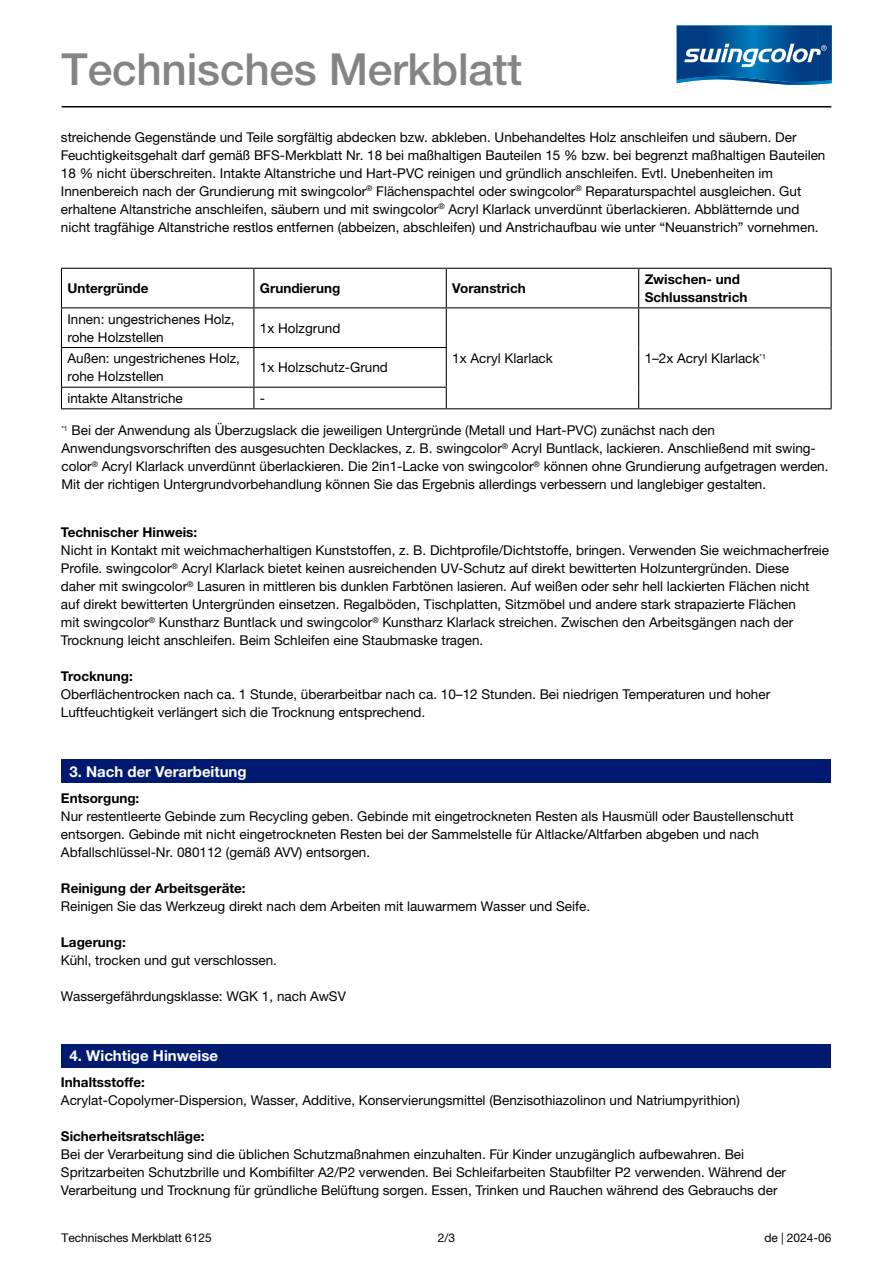
<style>
.page{position:relative;width:893px;height:1263px;background:#fff}
.page>*{position:absolute;margin:0;border:0;box-sizing:border-box;transform-origin:0 0}
.t1{font:500 44.25px "Helvetica Neue LTW1 G";letter-spacing:-.005em;color:#828485}
.rubric_headline{font:700 15px "Helvetica Neue LTW1 G";color:#fff}
.copy_text{font:13.5px/18px "Helvetica Neue LTW1 G";color:#000}
.TF{font:13.5px/18px "Helvetica Neue LTW1 G";color:#000}
.TB{font:13.5px/18px "Helvetica Neue LTW1 G";color:#000}
.copy_text_prefix{font:700 13.5px "Helvetica Neue LTW1 G";color:#000}
.TH{font:700 13.5px/18px "Helvetica Neue LTW1 G";color:#000}
.footer_text{font:12px "Helvetica Neue LTW1 G";letter-spacing:-.005em;color:#000}
.footer_edition{font:12px "Helvetica Neue LTW1 G";letter-spacing:-.005em;color:#000}
.footer_page{font:12px "Helvetica Neue LTW1 G";color:#000}
.TB-2{font:7.05px "Helvetica Neue LTW1 G";color:#000}
</style>
<div class="page">
<hr style="left:62px;top:106px;width:769px;height:1px;background:#000">
<svg style="left:677px;top:26px;width:155px;height:59px;background:#2a6da6"></svg>
<hr style="left:61px;top:308px;width:1px;height:39px;background:#000">
<hr style="left:253px;top:308px;width:1px;height:39px;background:#000">
<hr style="left:446px;top:308px;width:1px;height:39px;background:#000">
<hr style="left:638px;top:308px;width:1px;height:39px;background:#000">
<hr style="left:831px;top:308px;width:1px;height:39px;background:#000">
<hr style="left:61px;top:347px;width:193px;height:1px;background:#000">
<hr style="left:61px;top:348px;width:1px;height:39px;background:#000">
<hr style="left:254px;top:347px;width:193px;height:1px;background:#000">
<hr style="left:253px;top:348px;width:1px;height:39px;background:#000">
<hr style="left:446px;top:348px;width:1px;height:39px;background:#000">
<hr style="left:638px;top:347px;width:1px;height:40px;background:#000">
<hr style="left:831px;top:347px;width:1px;height:40px;background:#000">
<hr style="left:61px;top:387px;width:193px;height:1px;background:#000">
<svg style="left:61px;top:388px;width:1px;height:20px"></svg>
<hr style="left:254px;top:387px;width:193px;height:1px;background:#000">
<svg style="left:253px;top:388px;width:1px;height:20px"></svg>
<svg style="left:446px;top:388px;width:1px;height:20px"></svg>
<svg style="left:638px;top:387px;width:1px;height:21px"></svg>
<svg style="left:831px;top:387px;width:1px;height:21px"></svg>
<hr style="left:61px;top:408px;width:193px;height:1px;background:#000">
<hr style="left:254px;top:408px;width:192px;height:1px;background:#000">
<hr style="left:446px;top:408px;width:193px;height:1px;background:#000">
<hr style="left:639px;top:408px;width:193px;height:1px;background:#000">
<hr style="left:61px;top:268px;width:193px;height:1px;background:#000">
<hr style="left:61px;top:269px;width:1px;height:38px;background:#000">
<hr style="left:61px;top:307px;width:193px;height:1px;background:#000">
<hr style="left:254px;top:268px;width:192px;height:1px;background:#000">
<hr style="left:253px;top:269px;width:1px;height:38px;background:#000">
<hr style="left:254px;top:307px;width:192px;height:1px;background:#000">
<hr style="left:446px;top:268px;width:193px;height:1px;background:#000">
<hr style="left:446px;top:269px;width:1px;height:38px;background:#000">
<hr style="left:446px;top:307px;width:193px;height:1px;background:#000">
<hr style="left:639px;top:268px;width:193px;height:1px;background:#000">
<hr style="left:638px;top:269px;width:1px;height:38px;background:#000">
<hr style="left:831px;top:269px;width:1px;height:38px;background:#000">
<hr style="left:639px;top:307px;width:193px;height:1px;background:#000">
<div style="left:61px;top:760px;width:770px;height:23px;background:#001a71"></div>
<div style="left:61px;top:1044px;width:770px;height:23px;background:#001a71"></div>
<p class="t1" style="left:62px;top:43px;width:462px">Technisches Merkblatt</p>
<p class="copy_text" style="left:61px;top:128px;width:766px">streichende Gegenstände und Teile sorgfältig abdecken bzw. abkleben. Unbehandeltes Holz anschleifen und säubern. Der Feuchtigkeitsgehalt darf gemäß BFS-Merkblatt Nr. 18 bei maßhaltigen Bauteilen 15 % bzw. bei begrenzt maßhaltigen Bauteilen 18 % nicht überschreiten. Intakte Altanstriche und Hart-PVC reinigen und gründlich anschleifen. Evtl. Unebenheiten im Innenbereich nach der Grundierung mit swingcolor<sup>®</sup> Flächenspachtel oder swingcolor<sup>®</sup> Reparaturspachtel ausgleichen. Gut erhaltene Altanstriche anschleifen, säubern und mit swingcolor<sup>®</sup> Acryl Klarlack unverdünnt überlackieren. Abblätternde und nicht tragfähige Altanstriche restlos entfernen (abbeizen, abschleifen) und Anstrichaufbau wie unter “Neuanstrich” vornehmen.</p>
<p class="TH" style="left:67px;top:279px;width:83px">Untergründe</p>
<p class="TH" style="left:260px;top:279px;width:82px">Grundierung</p>
<p class="TH" style="left:452px;top:279px;width:75px">Voranstrich</p>
<p class="TH" style="left:645px;top:270px;width:104px">Zwischen- und<br>Schlussanstrich</p>
<p class="TB" style="left:67px;top:310px;width:169px">Innen: ungestrichenes Holz, rohe Holzstellen</p>
<p class="TB" style="left:260px;top:319px;width:82px">1x Holzgrund</p>
<p class="TB" style="left:452px;top:349px;width:102px">1x Acryl Klarlack</p>
<p class="TB" style="left:645px;top:349px;width:116px">1–2x Acryl Klarlack</p>
<p class="TB" style="left:67px;top:349px;width:174px">Außen: ungestrichenes Holz,</p>
<p class="TB-2" style="left:759px;top:352px;width:8px">*1</p>
<p class="TB" style="left:67px;top:367px;width:98px">rohe Holzstellen</p>
<p class="TB" style="left:260px;top:358px;width:129px">1x Holzschutz-Grund</p>
<p class="TB" style="left:67px;top:389px;width:117px">intakte Altanstriche</p>
<p class="TB" style="left:260px;top:389px;width:7px">-</p>
<p class="TF" style="left:61px;top:422px;width:769px"><sup>*1</sup> Bei der Anwendung als Überzugslack die jeweiligen Untergründe (Metall und Hart-PVC) zunächst nach den Anwendungsvorschriften des ausgesuchten Decklackes, z. B. swingcolor<sup>®</sup> Acryl Buntlack, lackieren. Anschließend mit swing&shy;color<sup>®</sup> Acryl Klarlack unverdünnt überlackieren. Die 2in1-Lacke von swingcolor<sup>®</sup> können ohne Grundierung aufgetragen werden.<br>Mit der richtigen Untergrundvorbehandlung können Sie das Ergebnis allerdings verbessern und langlebiger gestalten.</p>
<p class="copy_text_prefix" style="left:61px;top:524px;width:138px">Technischer Hinweis:</p>
<p class="copy_text" style="left:61px;top:541px;width:770px">Nicht in Kontakt mit weichmacherhaltigen Kunststoffen, z. B. Dichtprofile/Dichtstoffe, bringen. Verwenden Sie weichmacherfreie Profile. swingcolor<sup>®</sup> Acryl Klarlack bietet keinen ausreichenden UV-Schutz auf direkt bewitterten Holzuntergründen. Diese<br>daher mit swingcolor<sup>®</sup> Lasuren in mittleren bis dunklen Farbtönen lasieren. Auf weißen oder sehr hell lackierten Flächen nicht auf direkt bewitterten Untergründen einsetzen. Regalböden, Tischplatten, Sitzmöbel und andere stark strapazierte Flächen<br>mit swingcolor<sup>®</sup> Kunstharz Buntlack und swingcolor<sup>®</sup> Kunstharz Klarlack streichen. Zwischen den Arbeitsgängen nach der Trocknung leicht anschleifen. Beim Schleifen eine Staubmaske tragen.</p>
<p class="copy_text_prefix" style="left:61px;top:668px;width:73px">Trocknung:</p>
<p class="copy_text" style="left:61px;top:685px;width:711px">Oberflächentrocken nach ca. 1 Stunde, überarbeitbar nach ca. 10–12 Stunden. Bei niedrigen Temperaturen und hoher<br>Luftfeuchtigkeit verlängert sich die Trocknung entsprechend.</p>
<p class="rubric_headline" style="left:69px;top:762px;width:179px">3. Nach der Verarbeitung</p>
<p class="copy_text_prefix" style="left:61px;top:790px;width:80px">Entsorgung:</p>
<p class="copy_text" style="left:61px;top:807px;width:734px">Nur restentleerte Gebinde zum Recycling geben. Gebinde mit eingetrockneten Resten als Hausmüll oder Baustellenschutt entsorgen. Gebinde mit nicht eingetrockneten Resten bei der Sammelstelle für Altlacke/Altfarben abgeben und nach<br>Abfallschlüssel-Nr. 080112 (gemäß AVV) entsorgen.</p>
<p class="copy_text_prefix" style="left:61px;top:880px;width:186px">Reinigung der Arbeitsgeräte:</p>
<p class="copy_text" style="left:61px;top:897px;width:531px">Reinigen Sie das Werkzeug direkt nach dem Arbeiten mit lauwarmem Wasser und Seife.</p>
<p class="copy_text_prefix" style="left:61px;top:934px;width:67px">Lagerung:</p>
<p class="copy_text" style="left:61px;top:951px;width:218px">Kühl, trocken und gut verschlossen.</p>
<p class="copy_text" style="left:61px;top:987px;width:286px">Wassergefährdungsklasse: WGK 1, nach AwSV</p>
<p class="rubric_headline" style="left:69px;top:1046px;width:150px">4. Wichtige Hinweise</p>
<p class="copy_text_prefix" style="left:61px;top:1074px;width:85px">Inhaltsstoffe:</p>
<p class="copy_text" style="left:61px;top:1091px;width:680px">Acrylat-Copolymer-Dispersion, Wasser, Additive, Konservierungsmittel (Benzisothiazolinon und Natriumpyrithion)</p>
<p class="copy_text_prefix" style="left:61px;top:1128px;width:145px">Sicherheitsratschläge:</p>
<p class="copy_text" style="left:61px;top:1145px;width:727px">Bei der Verarbeitung sind die üblichen Schutzmaßnahmen einzuhalten. Für Kinder unzugänglich aufbewahren. Bei<br>Spritzarbeiten Schutzbrille und Kombifilter A2/P2 verwenden. Bei Schleifarbeiten Staubfilter P2 verwenden. Während der<br>Verarbeitung und Trocknung für gründliche Belüftung sorgen. Essen, Trinken und Rauchen während des Gebrauchs der</p>
<p class="footer_text" style="left:62px;top:1230px;width:152px">Technisches Merkblatt 6125</p>
<p class="footer_page" style="left:438px;top:1230px;width:19px">2/3</p>
<p class="footer_edition" style="left:764px;top:1230px;width:68px">de | 2024-06</p>
</div>
